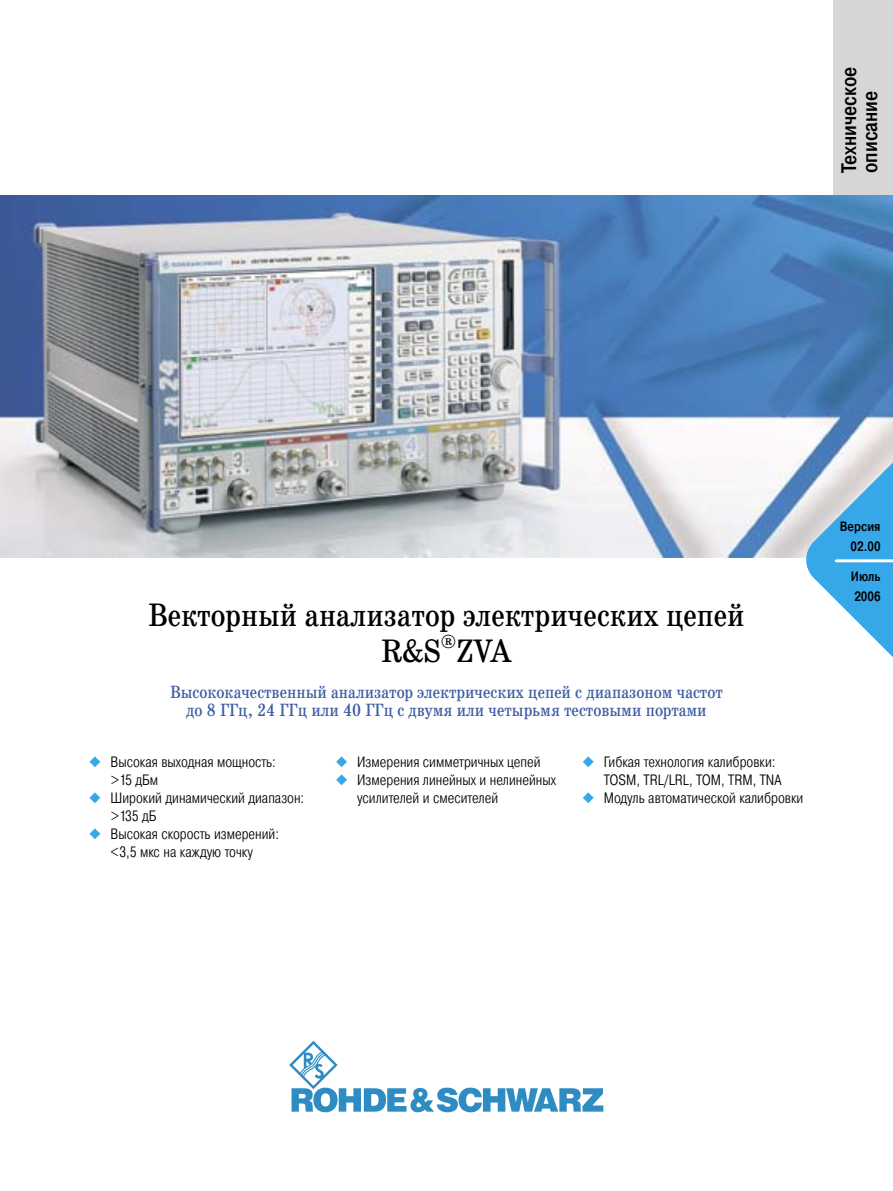
<style>
.page{position:relative;width:893px;height:1191px;background:#fff}
.page>*{position:absolute;margin:0;border:0;box-sizing:border-box;transform-origin:0 0}
.t1{font:33px/36px "School Book Cond";color:#000}
.t2{font:500 21px/21px "Pragmatica Cond";color:#000}
.t3{font:19.2px "School Book Cond";color:#000}
.t4{font:18px/18px "School Book Cond";color:#3c5ba3;text-align:center}
.t5{font:300 15px/18px "Pragmatica Cond";color:#000}
.t6{font:500 13.5px/20.2px "Pragmatica Cond";color:#000;text-align:right}
.s1{color:#36a7e9}
</style>
<div class="page">
<div style="left:833px;top:0;width:60px;height:199px;background:#d6d6d6"></div>
<img style="left:0;top:196px;width:893px;height:361px">
<svg style="left:289px;top:1040px;width:314px;height:72px"></svg>
<svg style="left:804px;top:451px;width:89px;height:206px"></svg>
<hr style="left:836px;top:559px;width:57px;height:3px;background:#fff">
<h2 class="t2" style="left:839px;top:173px;width:108px;rotate:-90deg">Техническое описание</h2>
<h1 class="t1" style="left:381px;top:598px;width:365px;text-indent:-233px">Векторный анализатор электрических цепей<br>R&amp;S</h1>
<p class="t3" style="left:441px;top:629px;width:17px">®</p>
<h1 class="t1" style="left:456px;top:634px;width:57px">ZVA</h1>
<p class="t4" style="left:170px;top:684px;width:554px">Высококачественный анализатор электрических цепей с диапазоном частот до 8 ГГц, 24 ГГц или 40 ГГц с двумя или четырьмя тестовыми портами</p>
<p class="t5" style="left:111px;top:753px;width:167px;text-indent:-21px"><span class="s1">◆</span> Высокая выходная мощность: &gt;15 дБм</p>
<p class="t5" style="left:111px;top:789px;width:195px;text-indent:-21px"><span class="s1">◆</span> Широкий динамический диапазон: &gt;135 дБ</p>
<p class="t5" style="left:89px;top:825px;width:191px;text-align:center"><span class="s1">◆</span> Высокая скорость измерений: &lt;3,5 мкс на каждую точку</p>
<p class="t5" style="left:336px;top:753px;width:206px"><span class="s1">◆</span> Измерения симметричных цепей</p>
<p class="t5" style="left:357px;top:771px;width:200px;text-indent:-21px"><span class="s1">◆</span> Измерения линейных и нелинейных усилителей и смесителей</p>
<p class="t5" style="left:604px;top:753px;width:179px;text-indent:-21px"><span class="s1">◆</span> Гибкая технология калибровки:<br>TOSM, TRL/LRL, TOM, TRM, TNA</p>
<p class="t5" style="left:583px;top:789px;width:222px"><span class="s1">◆</span> Модуль автоматической калибровки</p>
<p class="t6" style="left:840px;top:516px;width:42px">Версия<br>02.00</p>
<p class="t6" style="left:851px;top:566px;width:31px;text-align:left">Июль<br>2006</p>
</div>
